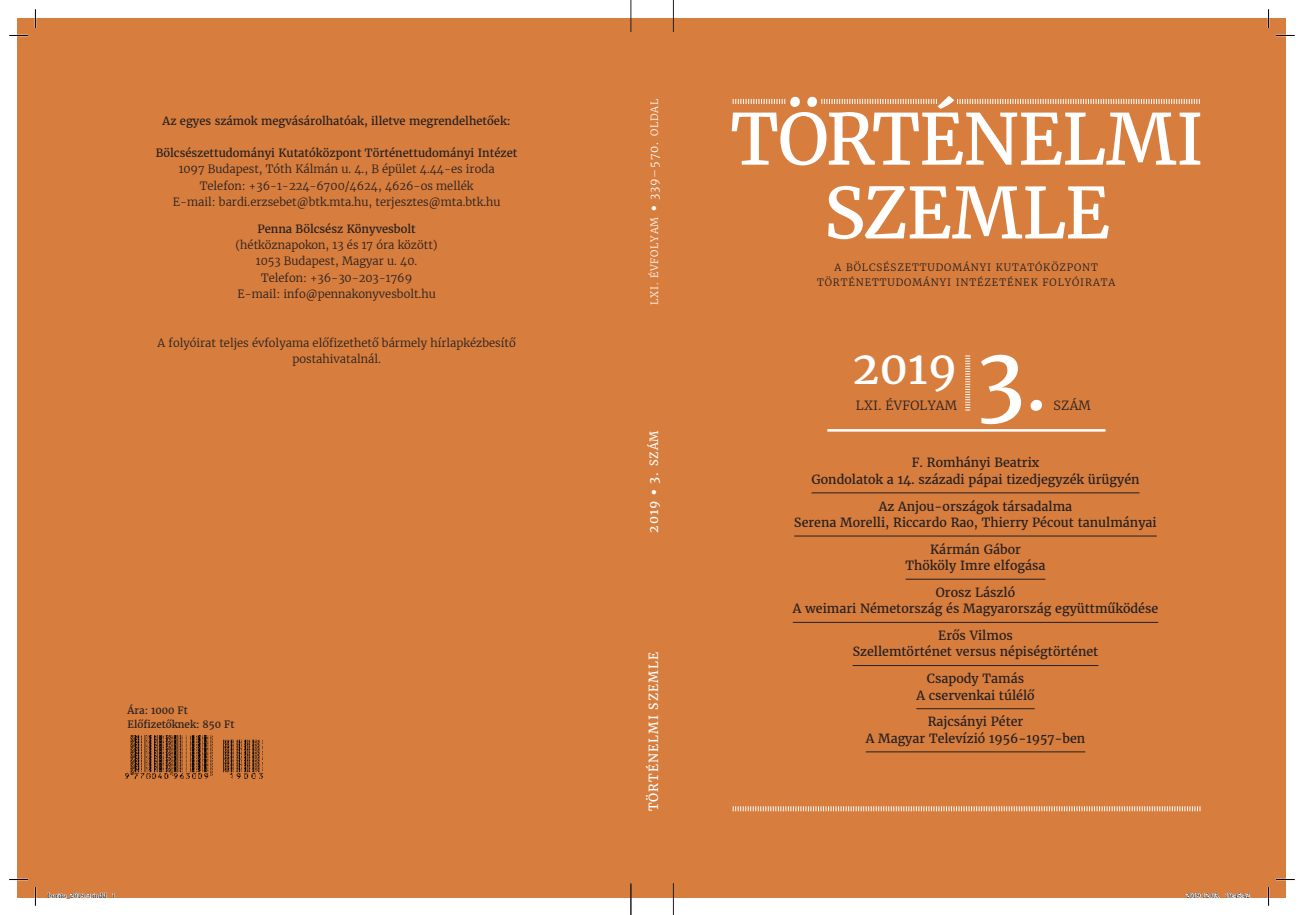
<style>
.page{position:relative;width:1304px;height:915px;background:#fff}
.page>*{position:absolute;margin:0;border:0;box-sizing:border-box;transform-origin:0 0}
.t1{font:87.5px "Merriweather";color:#fff}
.t2{font:70px/73.8px "Merriweather";letter-spacing:-.025em;color:#fff;text-align:center}
.t3{font:45px "Merriweather";color:#fff}
.tartalom-alap{font:12.5px/16.2px "Merriweather";color:#231f20;text-align:center}
.t4{font:12.5px "Merriweather";letter-spacing:.08em;color:#fff}
.t5{font:300 12.5px "Merriweather";letter-spacing:.02em;color:#231f20}
.t6{font:300 11.25px/16.2px "Merriweather";color:#231f20;text-align:center}
.t7{font:11.25px "Merriweather";color:#231f20}
.t8{font:300 10px/15px "Merriweather";letter-spacing:.09em;color:#231f20;text-align:center}
.t9{font:10px "Merriweather";color:#231f20}
.t10{font:300 10px "Merriweather";letter-spacing:.08em;color:#fff}
.t11{font:7.5px "Minion Pro";color:#000}
.s1{font-weight:400}
.s2{font-size:11.25px}
.s3{font-size:76.25px}
</style>
<div class="page">
<div style="left:18px;top:18px;width:1268px;height:878px;background:#d77d3e"></div>
<svg style="left:821px;top:99px;width:116px;height:5px"></svg>
<svg style="left:957px;top:99px;width:243px;height:5px"></svg>
<svg style="left:733px;top:99px;width:52px;height:5px"></svg>
<svg style="left:733px;top:806px;width:467px;height:5px"></svg>
<svg style="left:965px;top:355px;width:5px;height:55px"></svg>
<hr style="left:827px;top:429px;width:279px;height:2px;background:#fff">
<img style="left:126px;top:735px;width:136px;height:43px">
<hr style="left:631px;top:0;width:1px;height:32px;background:#231f20">
<hr style="left:673px;top:0;width:1px;height:32px;background:#231f20">
<hr style="left:631px;top:882px;width:1px;height:32px;background:#231f20">
<hr style="left:673px;top:882px;width:1px;height:32px;background:#231f20">
<hr style="left:812px;top:492px;width:327px;height:1px;background:#231f20">
<hr style="left:794px;top:535px;width:363px;height:1px;background:#231f20">
<hr style="left:906px;top:578px;width:139px;height:1px;background:#231f20">
<hr style="left:793px;top:622px;width:365px;height:1px;background:#231f20">
<hr style="left:853px;top:665px;width:245px;height:1px;background:#231f20">
<hr style="left:916px;top:708px;width:119px;height:1px;background:#231f20">
<hr style="left:866px;top:751px;width:219px;height:1px;background:#231f20">
<svg style="left:9px;top:35px;width:19px;height:1px"></svg>
<svg style="left:1276px;top:35px;width:19px;height:1px"></svg>
<svg style="left:9px;top:878px;width:19px;height:2px"></svg>
<svg style="left:1276px;top:878px;width:19px;height:2px"></svg>
<svg style="left:35px;top:9px;width:1px;height:19px"></svg>
<svg style="left:35px;top:887px;width:1px;height:18px"></svg>
<svg style="left:1268px;top:9px;width:1px;height:19px"></svg>
<svg style="left:1268px;top:887px;width:1px;height:18px"></svg>
<svg style="left:47px;top:892px;width:68px;height:6px"></svg>
<svg style="left:1186px;top:893px;width:64px;height:5px"></svg>
<p class="t7" style="left:163px;top:113px;width:350px">Az egyes számok megvásárolhatóak, illetve megrendelhetőek:</p>
<p class="t6" style="left:156px;top:145px;width:363px"><span class="s1">Bölcsészettudományi Kutatóközpont Történettudományi Intézet </span>1097 Budapest, Tóth Kálmán u. 4., B épület 4.44-es iroda Telefon: +36-1-224-6700/4624, 4626-os mellék<br>E-mail: bardi.erzsebet@btk.mta.hu, terjesztes@mta.btk.hu</p>
<p class="t6" style="left:236px;top:220px;width:204px"><span class="s1">Penna Bölcsész Könyvesbolt </span>(hétköznapokon, 13 és 17 óra között)<br>1053 Budapest, Magyar u. 40.<br>Telefon: +36-30-203-1769<br>E-mail: info@pennakonyvesbolt.hu</p>
<p class="t6" style="left:158px;top:334px;width:360px">A folyóirat teljes évfolyama előfizethető bármely hírlapkézbesítő postahivatalnál.</p>
<p class="t9" style="left:128px;top:703px;width:62px">Ára: 1000 Ft</p>
<p class="t9" style="left:128px;top:717px;width:108px">Előfizetőknek: 850 Ft</p>
<p class="t10" style="left:648px;top:305px;width:208px;rotate:-90deg">LXI. ÉVFOLYAM ● <span class="s2">339–570.</span> OLDAL</p>
<p class="t4" style="left:645px;top:532px;width:103px;rotate:-90deg">2019 ● 3. <span class="s2">SZÁM</span></p>
<p class="t4" style="left:645px;top:811px;width:161px;rotate:-90deg">TÖRTÉNELMI SZEMLE</p>
<p class="t2" style="left:731px;top:101px;width:475px">TÖRTÉNELMI<br>SZEMLE</p>
<p class="t8" style="left:817px;top:259px;width:300px">A BÖLCSÉSZETTUDOMÁNYI KUTATÓKÖZPONT<br>TÖRTÉNETTUDOMÁNYI INTÉZETÉNEK FOLYÓIRATA</p>
<p class="t3" style="left:853px;top:337px;width:106px">2019</p>
<p class="t5" style="left:856px;top:397px;width:103px">LXI. ÉVFOLYAM</p>
<p class="t1" style="left:976px;top:319px;width:73px">3<span class="s3">.</span></p>
<p class="t5" style="left:1054px;top:397px;width:39px">SZÁM</p>
<p class="tartalom-alap" style="left:812px;top:454px;width:329px">F. Romhányi Beatrix<br>Gondolatok a 14. századi pápai tizedjegyzék ürügyén</p>
<p class="tartalom-alap" style="left:794px;top:497px;width:364px">Az Anjou-országok társadalma<br>Serena Morelli, Riccardo Rao, Thierry Pécout tanulmányai</p>
<p class="tartalom-alap" style="left:906px;top:540px;width:141px">Kármán Gábor<br>Thököly Imre elfogása</p>
<p class="tartalom-alap" style="left:793px;top:584px;width:367px">Orosz László<br>A weimari Németország és Magyarország együttműködése</p>
<p class="tartalom-alap" style="left:853px;top:627px;width:247px">Erős Vilmos<br>Szellemtörténet versus népiségtörténet</p>
<p class="tartalom-alap" style="left:916px;top:670px;width:120px">Csapody Tamás<br>A cservenkai túlélő</p>
<p class="tartalom-alap" style="left:866px;top:713px;width:221px">Rajcsányi Péter<br>A Magyar Televízió 1956-1957-ben</p>
<p class="t11" style="left:48px;top:890px;width:69px">borito_2019-3.indd 1</p>
<p class="t11" style="left:1186px;top:890px;width:66px">2019.12.03. 10:45:42</p>
</div>
